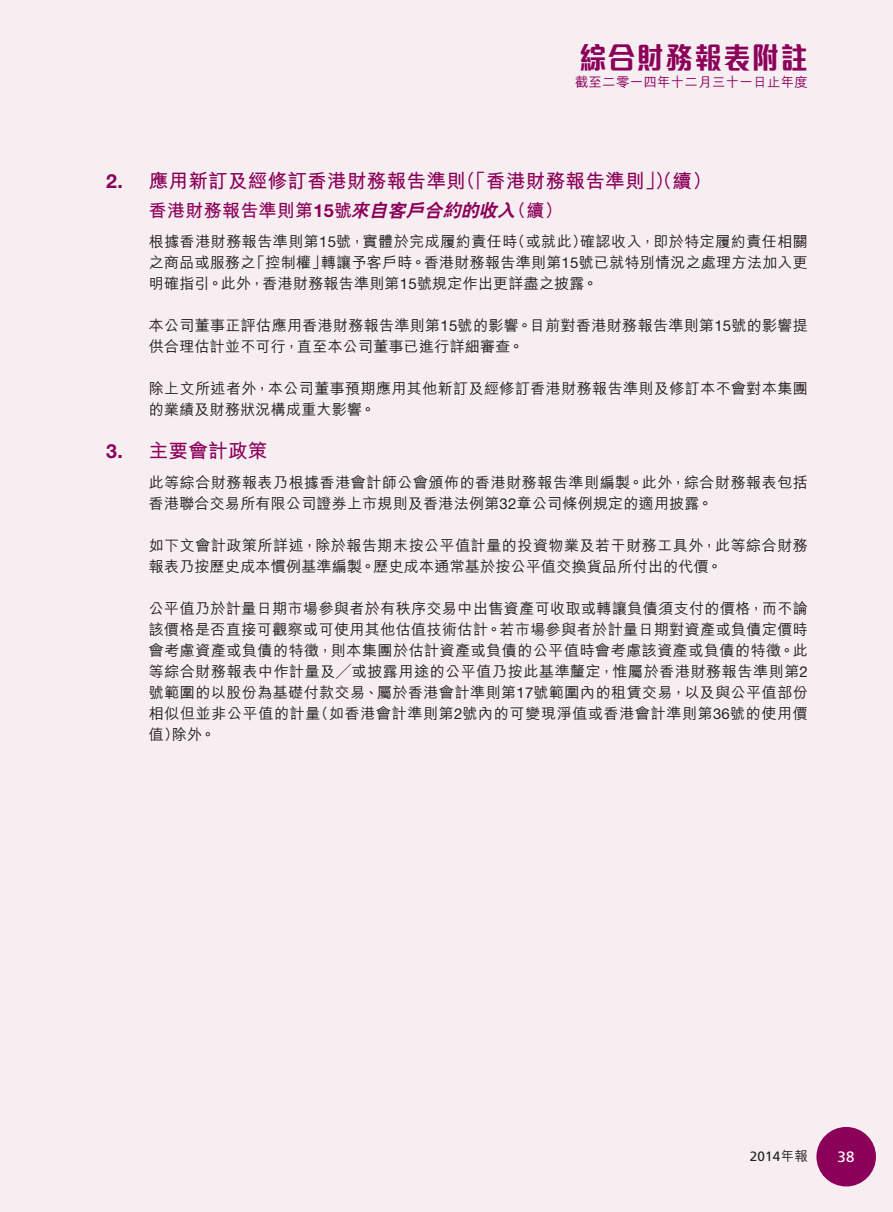
<style>
.page{position:relative;width:893px;height:1212px;background:#f7eef2}
.page>*{position:absolute;margin:0;border:0;box-sizing:border-box;transform-origin:0 0}
.t1{font:30px "M Elle HK Xbold E Ten B5 H";letter-spacing:.065em;color:#8b0159;scale:.9 1}
.t2{font:19.5px "M Hei HK Bold E Ten B5 H";letter-spacing:.015em;color:#8b0159}
.t3{font:18px "M Hei HK Bold E Ten B5 H";letter-spacing:.015em;color:#8b0159}
.t4{font:15px/21px "M Hei HK Medium E Ten B5 H";letter-spacing:.025em;color:#231f20}
.t5{font:15px "Frutiger LT Std";color:#fff}
.t6{font:13.5px "M Hei HK Medium E Ten B5 H";letter-spacing:.015em;color:#8b0159}
.t7{font:13.5px "Frutiger LT Std";color:#231f20}
.s1{font-family:"Helvetica Neue LT Std";font-weight:700}
.s2{font-family:"C Hei 2 HK Xbold E Ten B5 H";font-style:italic}
.s3{font-family:"Helvetica Neue LT Std"}
.s4{font-family:"M Hei HK Medium E Ten B5 H"}
</style>
<div class="page">
<h1 class="t1" style="left:579px;top:46px;width:255px">綜合財務報表附註</h1>
<p class="t6" style="left:575px;top:76px;width:235px">截至二零一四年十二月三十一日止年度</p>
<h2 class="t2" style="left:106px;top:173px;width:607px"><span class="s1">2.</span> 應用新訂及經修訂香港財務報告準則（「香港財務報告準則」（續）</h2>
<h2 class="t2" style="left:655px;top:173px;width:21px">）</h2>
<p class="t3" style="left:149px;top:203px;width:415px">香港財務報告準則第<span class="s1">15</span>號<span class="s2">來自客戶合約的收入</span>（續）</p>
<p class="t4" style="left:149px;top:232px;width:661px;text-align:justify">根據香港財務報告準則第<span class="s3">15</span>號，實體於完成履約責任時（或就此）確認收入，即於特定履約責任相關之商品或服務之「控制權」轉讓予客戶時。香港財務報告準則第<span class="s3">15</span>號已就特別情況之處理方法加入更明確指引。此外，香港財務報告準則第<span class="s3">15</span>號規定作出更詳盡之披露。</p>
<p class="t4" style="left:149px;top:316px;width:661px">本公司董事正評估應用香港財務報告準則第<span class="s3">15</span>號的影響。目前對香港財務報告準則第<span class="s3">15</span>號的影響提供合理估計並不可行，直至本公司董事已進行詳細審查。</p>
<p class="t4" style="left:149px;top:379px;width:661px">除上文所述者外，本公司董事預期應用其他新訂及經修訂香港財務報告準則及修訂本不會對本集團的業績及財務狀況構成重大影響。</p>
<h2 class="t2" style="left:106px;top:443px;width:163px"><span class="s1">3.</span> 主要會計政策</h2>
<p class="t4" style="left:149px;top:473px;width:661px">此等綜合財務報表乃根據香港會計師公會頒佈的香港財務報告準則編製。此外，綜合財務報表包括香港聯合交易所有限公司證券上市規則及香港法例第<span class="s3">32</span>章公司條例規定的適用披露。</p>
<p class="t4" style="left:149px;top:536px;width:661px">如下文會計政策所詳述，除於報告期末按公平值計量的投資物業及若干財務工具外，此等綜合財務報表乃按歷史成本慣例基準編製。歷史成本通常基於按公平值交換貨品所付出的代價。</p>
<p class="t4" style="left:149px;top:599px;width:661px;text-align:justify">公平值乃於計量日期市場參與者於有秩序交易中出售資產可收取或轉讓負債須支付的價格，而不論該價格是否直接可觀察或可使用其他估值技術估計。若市場參與者於計量日期對資產或負債定價時會考慮資產或負債的特徵，則本集團於估計資產或負債的公平值時會考慮該資產或負債的特徵。此等綜合財務報表中作計量及╱或披露用途的公平值乃按此基準釐定，惟屬於香港財務報告準則第<span class="s3">2</span>號範圍的以股份為基礎付款交易、屬於香港會計準則第<span class="s3">17</span>號範圍內的租賃交易，以及與公平值部份相似但並非公平值的計量（如香港會計準則第<span class="s3">2</span>號內的可變現淨值或香港會計準則第<span class="s3">36</span>號的使用價值）除外。</p>
<p class="t7" style="left:750px;top:1148px;width:60px">2014<span class="s4">年報</span></p>
<p class="t5" style="left:838px;top:1148px;width:18px">38</p>
</div>
